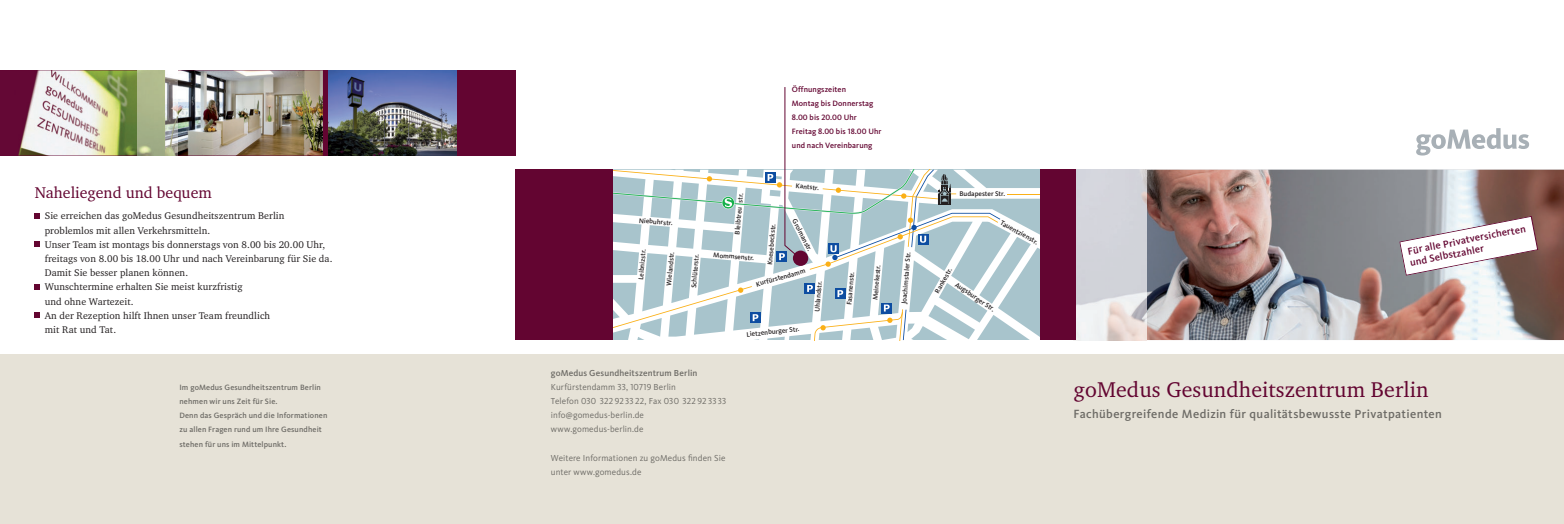
<style>
.page{position:relative;width:1564px;height:524px;background:#fff}
.page>*{position:absolute;margin:0;border:0;box-sizing:border-box;transform-origin:0 0}
.t1{font:22px "Charter EF";letter-spacing:.005em;color:#630531}
.t2{font:16px "Charter EF";color:#630531}
.t3{font:500 12.3px "Kievit";letter-spacing:.025em;color:#6d6b66}
.t4{font:500 10.3px/11.5px "Kievit";color:#630531}
.t5{font:10px/14.2px "Charter EF";letter-spacing:.01em;color:#231f20}
.t6{font:9px/14.2px "Kievit";letter-spacing:.01em;color:#6d6b66}
.t7{font:500 9px/14.2px "Kievit";letter-spacing:.01em;color:#6d6b66}
.t8{font:9px "Kievit Regular SC";letter-spacing:.015em;color:#6d6b66}
.t9{font:500 8px/14.2px "Kievit";letter-spacing:.015em;color:#6d6b66}
.t10{font:500 8px/14.2px "Kievit";letter-spacing:.01em;color:#630531}
.t11{font:8px "Kievit Medium SC";color:#630531}
.t12{font:500 7px "Kievit";letter-spacing:-.005em;color:#231f20}
.s1{font-size:8.2px}
.s2{font-family:"Kievit";font-weight:500}
.s3{font-family:"Kievit Medium SC";font-weight:400;font-size:8.2px}
.s4{font-family:"Kievit Medium SC";font-weight:400}
.s5{font-weight:400}
.s6{font-family:"Kievit Regular SC";font-weight:400}
.s7{font-family:"Kievit"}
</style>
<div class="page">
<img style="left:1146px;top:169px;width:418px;height:171px">
<svg style="left:1399px;top:215px;width:139px;height:60px"></svg>
<div style="left:0;top:70px;width:515px;height:85px;background:#630531"></div>
<img style="left:328px;top:70px;width:128px;height:85px">
<img style="left:177px;top:70px;width:146px;height:85px">
<div style="left:0;top:354px;width:1564px;height:169px;background:#e6e2d7"></div>
<img style="left:1075px;top:169px;width:71px;height:171px">
<svg style="left:612px;top:87px;width:428px;height:253px"></svg>
<svg style="left:35px;top:213px;width:5px;height:5px"></svg>
<svg style="left:35px;top:241px;width:5px;height:5px"></svg>
<svg style="left:35px;top:284px;width:5px;height:5px"></svg>
<svg style="left:35px;top:312px;width:5px;height:5px"></svg>
<div style="left:1040px;top:169px;width:35px;height:171px;background:#630531"></div>
<div style="left:515px;top:169px;width:97px;height:171px;background:#630531"></div>
<img style="left:18px;top:70px;width:159px;height:85px">
<img style="left:138px;top:70px;width:26px;height:85px">
<svg style="left:1416px;top:128px;width:113px;height:27px"></svg>
<h2 class="t2" style="left:35px;top:182px;width:179px">Naheliegend und bequem</h2>
<p class="t5" style="left:45px;top:208px;width:289px">Sie erreichen das goMedus Gesundheits zentrum Berlin problemlos mit allen Verkehrsmitteln.<br>Unser Team ist montags bis donnerstags von 8.00 bis 20.00 Uhr, freitags von 8.00 bis 18.00 Uhr und nach Vereinbarung für Sie da.<br>Damit Sie besser planen können.<br>Wunschtermine erhalten Sie meist kurzfristig<br>und ohne Wartezeit.<br>An der Rezeption hilft Ihnen unser Team freundlich<br>mit Rat und Tat.</p>
<p class="t9" style="left:179px;top:379px;width:149px">Im goMedus Gesundheitszentrum Berlin nehmen wir uns Zeit für Sie.<br>Denn das Gespräch und die Informationen zu allen Fragen rund um Ihre Gesundheit stehen für uns im Mittelpunkt.</p>
<p class="t10" style="left:792px;top:82px;width:83px">Öffnungszeiten<br>Montag bis Donnerstag</p>
<p class="t11" style="left:792px;top:113px;width:66px"><span class="s1">8</span>.00 <span class="s2">bis</span> 20.00 <span class="s2">Uhr</span></p>
<p class="t10" style="left:792px;top:124px;width:91px">Freitag <span class="s3">8</span><span class="s4">.00</span> bis <span class="s4">18.00</span> Uhr und nach Vereinbarung</p>
<p class="t12" style="left:796px;top:182px;width:25px;rotate:5deg">Kantstr.</p>
<p class="t12" style="left:639px;top:216px;width:35px;rotate:5deg">Niebuhrstr.</p>
<p class="t12" style="left:637px;top:279px;width:32px;rotate:-85deg">Leibnizstr.</p>
<p class="t12" style="left:665px;top:285px;width:35px;rotate:-85deg">Wielandstr.</p>
<p class="t12" style="left:690px;top:287px;width:36px;rotate:-85deg">Schlüterstr.</p>
<p class="t12" style="left:733px;top:234px;width:43px;rotate:-85deg">Bleibtreu str.</p>
<p class="t12" style="left:798px;top:217px;width:37px;rotate:63deg">Grolmanstr.</p>
<p class="t12" style="left:766px;top:264px;width:43px;rotate:-85deg">Knesebeckstr.</p>
<p class="t12" style="left:714px;top:250px;width:42px;rotate:5deg">Mommsenstr.</p>
<p class="t12" style="left:813px;top:311px;width:33px;rotate:-85deg">Uhlandstr.</p>
<p class="t12" style="left:845px;top:304px;width:35px;rotate:-85deg">Fasanenstr.</p>
<p class="t12" style="left:871px;top:299px;width:37px;rotate:-85deg">Meinekestr.</p>
<p class="t12" style="left:755px;top:280px;width:52px;rotate:-16deg">Kurfürstendamm</p>
<p class="t12" style="left:746px;top:330px;width:55px;rotate:-6deg">Lietzenburger Str.</p>
<p class="t7" style="left:551px;top:365px;width:148px">goMedus Gesundheitszentrum Berlin<br><span class="s5">Kurfürstendamm</span> <span class="s6">33</span><span class="s5">,</span> <span class="s6">10719</span> <span class="s5">Berlin</span></p>
<p class="t8" style="left:551px;top:395px;width:177px"><span class="s7">Telefon</span> 030 322 92 33 22<span class="s7">, Fax</span> 030 322 92 33 33</p>
<p class="t6" style="left:551px;top:408px;width:95px">info@gomedus-berlin.de www.gomedus-berlin.de</p>
<p class="t6" style="left:551px;top:450px;width:176px">Weitere Informationen zu goMedus finden Sie unter www.gomedus.de</p>
<p class="t12" style="left:900px;top:303px;width:54px;rotate:-85deg">Joachimstaler Str.</p>
<p class="t12" style="left:959px;top:189px;width:47px">Budapester Str.</p>
<p class="t12" style="left:1003px;top:218px;width:44px;rotate:29deg">Tauentzienstr.</p>
<p class="t12" style="left:933px;top:290px;width:29px;rotate:-60deg">Rankestr.</p>
<p class="t12" style="left:958px;top:280px;width:48px;rotate:34deg">Augsburger Str.</p>
<p class="t4" style="left:1406px;top:245px;width:121px;rotate:-11deg">Für alle Privatversicherten und Selbstzahler</p>
<h1 class="t1" style="left:1073px;top:375px;width:356px">goMedus Gesundheitszentrum Berlin</h1>
<p class="t3" style="left:1073px;top:406px;width:370px">Fachübergreifende Medizin für qualitätsbewusste Privatpatienten</p>
</div>
